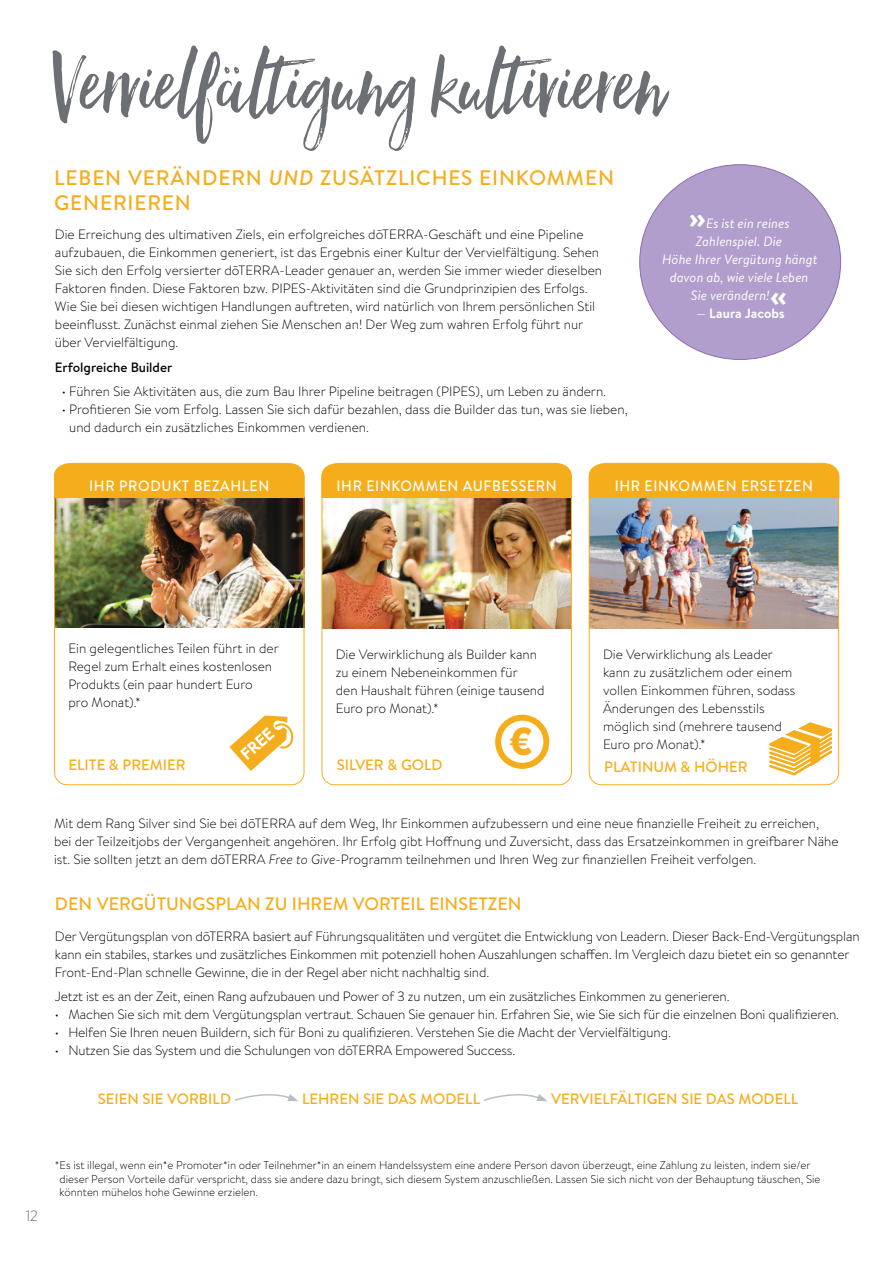
<style>
.page{position:relative;width:893px;height:1263px;background:#fff}
.page>*{position:absolute;margin:0;border:0;box-sizing:border-box;transform-origin:0 0}
.t1{font:108px "Hello Beautiful";color:#6c7074}
.t2{font:900 39px "Brandon Text";color:#f6ad1b}
.t3{font:500 21px/25.2px "Brandon Text";letter-spacing:.04em;color:#f6ad1b}
.t4{font:500 18px "Brandon Text";color:#f6ad1b}
.t5{font:500 15px "Brandon Text";color:#f6ad1b}
.t6{font:500 15px "Brandon Text";letter-spacing:.045em;color:#fff;scale:.95 1}
.t7{font:300 15px "Gotham Narrow";color:#6c7074}
.t8{font:300 13.5px/18px "Brandon Text";color:#000}
.t9{font:italic 13.5px/18px "Brandon Text";color:#fff;text-align:center}
.t10{font:500 13.5px "Brandon Text";color:#000}
.t11{font:700 13.5px "Brandon Text";color:#fff}
.t12{font:300 11.25px/13.5px "Brandon Text";color:#000}
.s1{font-style:italic}
.s2{font-family:"Gotham";font-weight:700;font-style:normal;font-size:27px}
.s3{font-weight:400;font-style:italic}
</style>
<div class="page">
<img style="left:56px;top:498px;width:246px;height:129px">
<img style="left:324px;top:498px;width:246px;height:130px">
<img style="left:591px;top:498px;width:246px;height:130px">
<svg style="left:54px;top:462px;width:251px;height:36px;background:#f6b023"></svg>
<svg style="left:321px;top:462px;width:251px;height:36px;background:#f6b023"></svg>
<svg style="left:588px;top:462px;width:252px;height:36px;background:#f6b024"></svg>
<div style="left:54px;top:464px;width:250px;height:321px;border:1px solid #f6ad1b;border-radius:12px"></div>
<div style="left:322px;top:464px;width:250px;height:321px;border:1px solid #f6ad1b;border-radius:12px"></div>
<div style="left:589px;top:464px;width:250px;height:321px;border:1px solid #f6ad1b;border-radius:12px"></div>
<svg style="left:235px;top:1094px;width:63px;height:8px"></svg>
<svg style="left:484px;top:1094px;width:63px;height:8px"></svg>
<div style="left:640px;top:165px;width:201px;height:194px;background:#b29ecc;border-radius:50%"></div>
<svg style="left:230px;top:715px;width:64px;height:56px"></svg>
<svg style="left:769px;top:722px;width:63px;height:53px"></svg>
<div style="left:495px;top:715px;width:54px;height:54px;border:6px solid #f6ad1b;border-radius:50%"></div>
<h1 class="t1" style="left:54px;top:24px;width:613px">Vervielfältigung kultivieren</h1>
<h3 class="t3" style="left:54px;top:165px;width:561px">LEBEN VERÄNDERN <span class="s1">UND</span> ZUSÄTZLICHES EINKOMMEN<br>GENERIEREN</h3>
<p class="t8" style="left:55px;top:225px;width:549px">Die Erreichung des ultimativen Ziels, ein erfolgreiches dōTERRA-Geschäft und eine Pipeline aufzubauen, die Einkommen generiert, ist das Ergebnis einer Kultur der Vervielfältigung. Sehen Sie sich den Erfolg versierter dōTERRA-Leader genauer an, werden Sie immer wieder dieselben Faktoren finden. Diese Faktoren bzw. PIPES-Aktivitäten sind die Grundprinzipien des Erfolgs.<br>Wie Sie bei diesen wichtigen Handlungen auftreten, wird natürlich von Ihrem persönlichen Stil beeinflusst. Zunächst einmal ziehen Sie Menschen an! Der Weg zum wahren Erfolg führt nur über Vervielfältigung.</p>
<p class="t10" style="left:55px;top:358px;width:119px">Erfolgreiche Builder</p>
<p class="t8" style="left:62px;top:382px;width:546px">• Führen Sie Aktivitäten aus, die zum Bau Ihrer Pipeline beitragen (PIPES), um Leben zu ändern.</p>
<p class="t8" style="left:69px;top:400px;width:560px;text-indent:-7px">• Profitieren Sie vom Erfolg. Lassen Sie sich dafür bezahlen, dass die Builder das tun, was sie lieben, und dadurch ein zusätzliches Einkommen verdienen.</p>
<p class="t9" style="left:662px;top:214px;width:157px"><span class="s2">»</span>Es ist ein reines<br>Zahlenspiel. Die<br>Höhe Ihrer Vergütung hängt davon ab, wie viele Leben<br>Sie verändern! <span class="s2">«</span></p>
<p class="t11" style="left:697px;top:304px;width:90px"><span class="s3">—</span> Laura Jacobs</p>
<p class="t6" style="left:89px;top:475px;width:191px">IHR PRODUKT BEZAHLEN</p>
<p class="t6" style="left:337px;top:475px;width:233px">IHR EINKOMMEN AUFBESSERN</p>
<p class="t6" style="left:615px;top:475px;width:210px">IHR EINKOMMEN ERSETZEN</p>
<p class="t8" style="left:68px;top:639px;width:212px">Ein gelegentliches Teilen führt in der<br>Regel zum Erhalt eines kostenlosen<br>Produkts (ein paar hundert Euro<br>pro Monat).*</p>
<p class="t8" style="left:336px;top:645px;width:210px">Die Verwirklichung als Builder kann zu einem Nebeneinkommen für<br>den Haushalt führen (einige tausend<br>Euro pro Monat).*</p>
<h2 class="t2" style="left:509px;top:714px;width:25px">€</h2>
<p class="t8" style="left:603px;top:644px;width:194px">Die Verwirklichung als Leader kann zu zusätzlichem oder einem vollen Einkommen führen, sodass<br>Änderungen des Lebensstils möglich sind (mehrere tausend<br>Euro pro Monat).*</p>
<p class="t5" style="left:68px;top:755px;width:119px">ELITE &amp; PREMIER</p>
<p class="t5" style="left:337px;top:755px;width:108px">SILVER &amp; GOLD</p>
<p class="t5" style="left:604px;top:756px;width:145px">PLATINUM &amp; HÖHER</p>
<p class="t8" style="left:54px;top:814px;width:786px">Mit dem Rang Silver sind Sie bei dōTERRA auf dem Weg, Ihr Einkommen aufzubessern und eine neue finanzielle Freiheit zu erreichen, bei der Teilzeitjobs der Vergangenheit angehören. Ihr Erfolg gibt Hoffnung und Zuversicht, dass das Ersatzeinkommen in greifbarer Nähe ist. Sie sollten jetzt an dem dōTERRA <span class="s1">Free to Give</span>-Programm teilnehmen und Ihren Weg zur finanziellen Freiheit verfolgen.</p>
<h3 class="t4" style="left:55px;top:891px;width:468px">DEN VERGÜTUNGSPLAN ZU IHREM VORTEIL EINSETZEN</h3>
<p class="t8" style="left:55px;top:926px;width:806px">Der Vergütungsplan von dōTERRA basiert auf Führungsqualitäten und vergütet die Entwicklung von Leadern. Dieser Back-End-Vergütungsplan kann ein stabiles, starkes und zusätzliches Einkommen mit potenziell hohen Auszahlungen schaffen. Im Vergleich dazu bietet ein so genannter<br>Front-End-Plan schnelle Gewinne, die in der Regel aber nicht nachhaltig sind.</p>
<p class="t8" style="left:55px;top:987px;width:676px">Jetzt ist es an der Zeit, einen Rang aufzubauen und Power of 3 zu nutzen, um ein zusätzliches Einkommen zu generieren.</p>
<p class="t8" style="left:55px;top:1005px;width:786px">• Machen Sie sich mit dem Vergütungsplan vertraut. Schauen Sie genauer hin. Erfahren Sie, wie Sie sich für die einzelnen Boni qualifizieren.</p>
<p class="t8" style="left:55px;top:1023px;width:617px">• Helfen Sie Ihren neuen Buildern, sich für Boni zu qualifizieren. Verstehen Sie die Macht der Vervielfältigung.</p>
<p class="t8" style="left:55px;top:1041px;width:462px">• Nutzen Sie das System und die Schulungen von dōTERRA Empowered Success.</p>
<p class="t5" style="left:98px;top:1089px;width:135px">SEIEN SIE VORBILD</p>
<p class="t5" style="left:302px;top:1089px;width:180px">LEHREN SIE DAS MODELL</p>
<p class="t5" style="left:551px;top:1089px;width:249px">VERVIELFÄLTIGEN SIE DAS MODELL</p>
<p class="t7" style="left:26px;top:1207px;width:14px">12</p>
<p class="t12" style="left:60px;top:1158px;width:762px;text-indent:-5px">*Es ist illegal, wenn ein*e Promoter*in oder Teilnehmer*in an einem Handelssystem eine andere Person davon überzeugt, eine Zahlung zu leisten, indem sie/er dieser Person Vorteile dafür verspricht, dass sie andere dazu bringt, sich diesem System anzuschließen. Lassen Sie sich nicht von der Behauptung täuschen, Sie könnten mühelos hohe Gewinne erzielen.</p>
</div>
